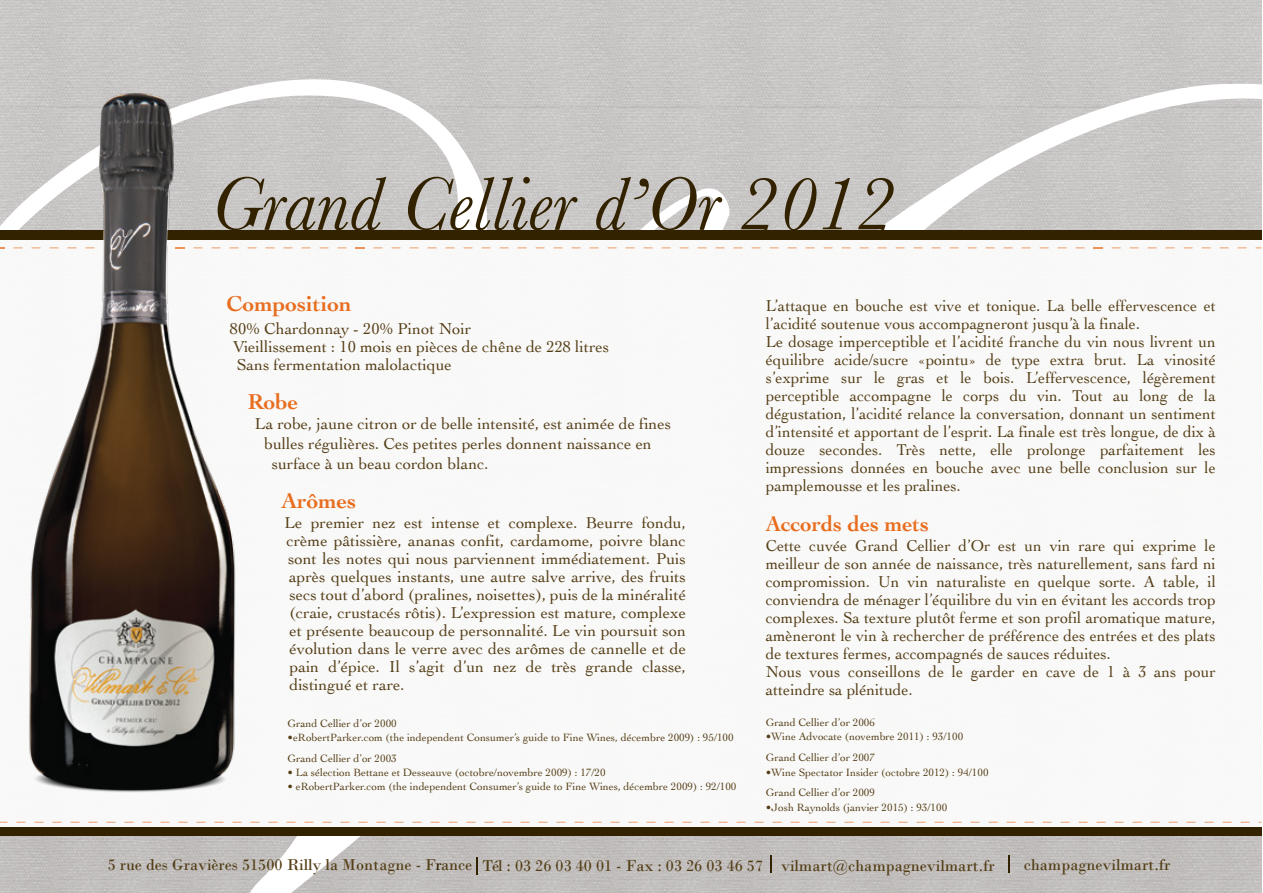
<style>
.page{position:relative;width:1263px;height:893px;background:#fff}
.page>*{position:absolute;margin:0;border:0;box-sizing:border-box;transform-origin:0 0}
.t1{font:italic 78px "Baskerville";color:#322200}
.t2{font:700 22.5px "Cochin";color:#e86d1f}
.t3{font:16.5px/18px "Cochin";color:#543e16}
.t4{font:16.5px "Cochin";color:#543e17}
.t5{font:16.5px "Bodoni";color:#543e16}
.t6{font:11.1px/20.9px "Cochin";color:#543e16}
.s1{color:#322200}
</style>
<div class="page">
<img style="left:488px;top:108px;width:72px;height:122px">
<img style="left:560px;top:108px;width:140px;height:122px">
<img style="left:700px;top:108px;width:141px;height:122px">
<img style="left:841px;top:108px;width:33px;height:122px">
<img style="left:0;top:0;width:140px;height:48px">
<img style="left:140px;top:0;width:140px;height:48px">
<img style="left:280px;top:0;width:140px;height:60px">
<img style="left:420px;top:0;width:140px;height:108px">
<img style="left:560px;top:0;width:140px;height:108px">
<img style="left:700px;top:0;width:141px;height:108px">
<img style="left:841px;top:0;width:140px;height:108px">
<img style="left:981px;top:0;width:140px;height:81px">
<img style="left:1121px;top:0;width:140px;height:81px">
<img style="left:0;top:854px;width:140px;height:39px">
<img style="left:140px;top:854px;width:101px;height:39px">
<img style="left:365px;top:836px;width:55px;height:57px">
<img style="left:420px;top:836px;width:140px;height:57px">
<img style="left:560px;top:836px;width:140px;height:57px">
<img style="left:700px;top:836px;width:141px;height:57px">
<img style="left:841px;top:836px;width:140px;height:57px">
<img style="left:981px;top:836px;width:140px;height:57px">
<img style="left:1121px;top:836px;width:140px;height:57px">
<svg style="left:241px;top:836px;width:124px;height:57px"></svg>
<svg style="left:638px;top:182px;width:94px;height:48px"></svg>
<svg style="left:335px;top:60px;width:153px;height:170px;fill:#cac7c7"></svg>
<svg style="left:874px;top:81px;width:387px;height:149px;background:#cfcdcd"></svg>
<div style="left:0;top:234px;width:1261px;height:599px;background:#f9f9f8"></div>
<div style="left:0;top:230px;width:1261px;height:9px;background:#322200"></div>
<img style="left:1111px;top:247px;width:150px;height:1px">
<img style="left:913px;top:247px;width:171px;height:1px">
<img style="left:733px;top:247px;width:171px;height:1px">
<img style="left:554px;top:247px;width:170px;height:1px">
<img style="left:374px;top:247px;width:170px;height:1px">
<div style="left:0;top:827px;width:1261px;height:9px;background:#322200"></div>
<img style="left:340px;top:822px;width:387px;height:1px">
<img style="left:736px;top:822px;width:171px;height:1px">
<img style="left:916px;top:822px;width:171px;height:1px">
<img style="left:1096px;top:822px;width:165px;height:1px">
<svg style="left:1008px;top:855px;width:1px;height:17px"></svg>
<svg style="left:770px;top:855px;width:2px;height:17px"></svg>
<svg style="left:476px;top:857px;width:2px;height:17px"></svg>
<img style="left:0;top:48px;width:335px;height:806px">
<h1 class="t1" style="left:212px;top:152px;width:684px">Grand Cellier d’Or 2012</h1>
<h2 class="t2" style="left:227px;top:291px;width:127px">Composition</h2>
<p class="t3" style="left:230px;top:319px;width:381px">80% Chardonnay - 20% Pinot Noir<br>Vieillissement : 10 mois en pièces de chêne de 228 litres<br>Sans fermentation malolactique</p>
<h2 class="t2" style="left:248px;top:389px;width:52px">Robe</h2>
<p class="t4" style="left:255px;top:412px;width:418px">La robe, jaune citron or de belle intensité, est animée de fines</p>
<p class="t4" style="left:264px;top:432px;width:389px">bulles régulières. Ces petites perles donnent naissance en</p>
<p class="t4" style="left:272px;top:452px;width:218px">surface à un beau cordon blanc.</p>
<h2 class="t2" style="left:281px;top:488px;width:77px">Arômes</h2>
<p class="t3" style="left:284px;top:513px;width:403px;text-align:justify">Le premier nez est intense et complexe. Beurre fondu, crème pâtissière, ananas confit, cardamome, poivre blanc sont les notes qui nous parviennent immédiatement. Puis après quelques instants, une autre salve arrive, des fruits secs tout d’abord (pralines, noisettes), puis de la minéralité (craie, crustacés rôtis). L’expression est mature, complexe et présente beaucoup de personnalité. Le vin poursuit son évolution dans le verre avec des arômes de cannelle et de pain d’épice. Il s’agit d’un nez de très grande classe, distingué et rare.</p>
<p class="t6" style="left:287px;top:712px;width:111px">Grand Cellier d’or 2000</p>
<p class="t6" style="left:287px;top:726px;width:448px">•eRobertParker.com (the independent Consumer’s guide to Fine Wines, décembre 2009) : 95/100<br>Grand Cellier d’or 2003</p>
<p class="t6" style="left:287px;top:762px;width:320px">• La sélection Bettane et Desseauve (octobre/novembre 2009) : 17/20</p>
<p class="t6" style="left:287px;top:776px;width:450px">• eRobertParker.com (the independent Consumer’s guide to Fine Wines, décembre 2009) : 92/100</p>
<p class="t3" style="left:766px;top:296px;width:452px">L’attaque en bouche est vive et tonique. La belle effervescence et l’acidité soutenue vous accompagneront jusqu’à la finale.<br>Le dosage imperceptible et l’acidité franche du vin nous livrent un équilibre acide/sucre «pointu» de type extra brut. La vinosité s’exprime sur le gras et le bois. L’effervescence, légèrement perceptible accompagne le corps du vin. Tout au long de la dégustation, l’acidité relance la conversation, donnant un sentiment d’intensité et apportant de l’esprit. La finale est très longue, de dix à douze secondes. Très nette, elle prolonge parfaitement les impressions données en bouche avec une belle conclusion sur le pamplemousse et les pralines.</p>
<h2 class="t2" style="left:766px;top:510px;width:165px">Accords des mets</h2>
<p class="t3" style="left:766px;top:535px;width:452px">Cette cuvée Grand Cellier d’Or est un vin rare qui exprime le meilleur de son année de naissance, très naturellement, sans fard ni compromission. Un vin naturaliste en quelque sorte. A table, il conviendra de ménager l’équilibre du vin en évitant les accords trop complexes. Sa texture plutôt ferme et son profil aromatique mature, amèneront le vin à rechercher de préférence des entrées et des plats de textures fermes, accompagnés de sauces réduites.<br>Nous vous conseillons de le garder en cave de 1 à 3 ans pour atteindre sa plénitude.</p>
<p class="t6" style="left:766px;top:712px;width:111px">Grand Cellier d’or 2006</p>
<p class="t6" style="left:766px;top:726px;width:199px">•Wine Advocate (novembre 2011) : 93/100<br>Grand Cellier d’or 2007</p>
<p class="t6" style="left:766px;top:761px;width:224px">•Wine Spectator Insider (octobre 2012) : 94/100<br>Grand Cellier d’or 2009</p>
<p class="t6" style="left:766px;top:796px;width:183px">•Josh Raynolds (janvier 2015) : 93/100</p>
<p class="t5" style="left:108px;top:856px;width:889px">5 rue des Gravières 51500 Rilly la Montagne - F<span class="s1">r</span>ance Tél : 03 26 03 40 01 - Fax : 03 26 03 46 57 vilmart@champagnevilmart.fr</p>
<p class="t5" style="left:1024px;top:854px;width:148px">champagnevilmart.fr</p>
</div>
